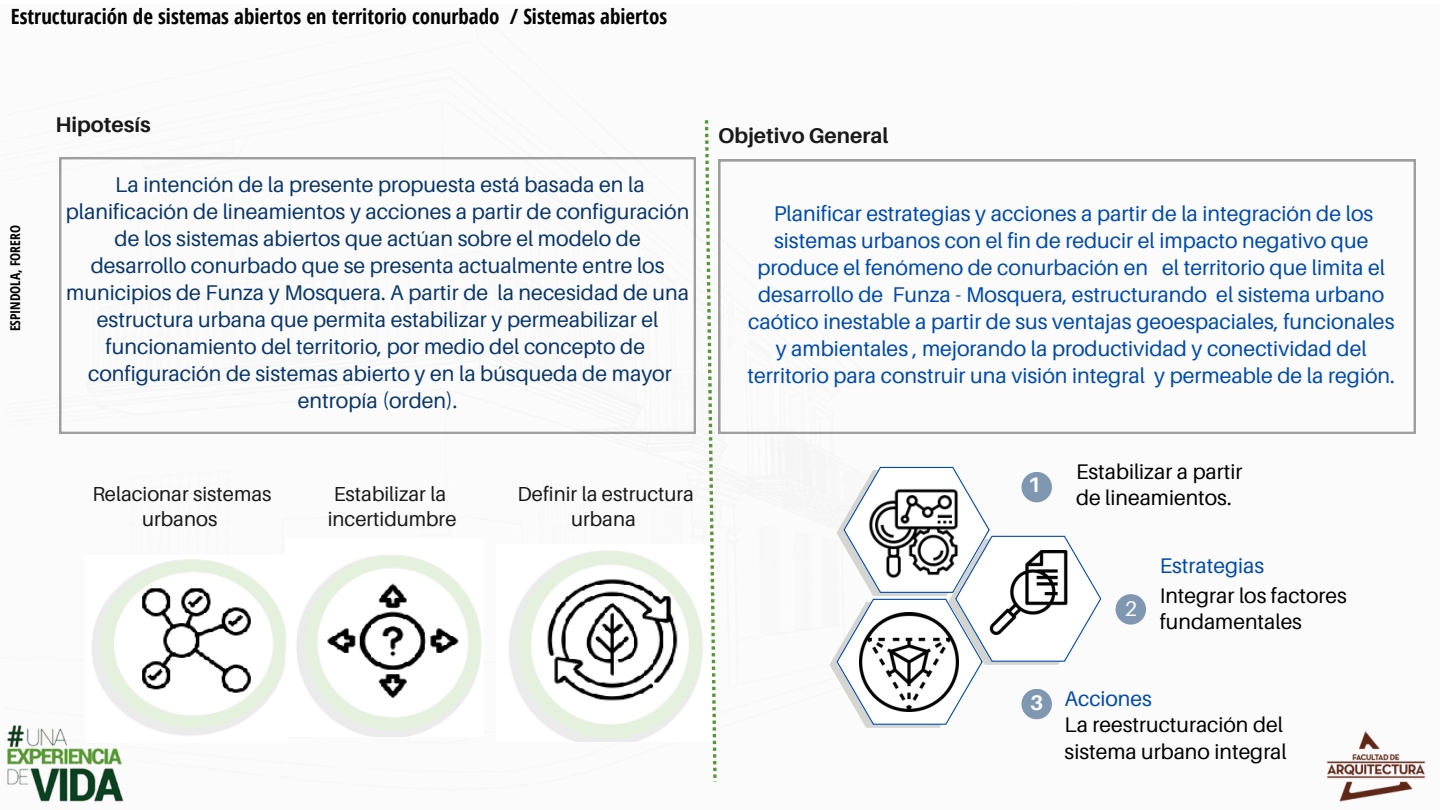
<style>
.page{position:relative;width:1440px;height:810px;background:#fff}
.page>*{position:absolute;margin:0;border:0;box-sizing:border-box;transform-origin:0 0}
.t1{font:21.3px/27px "Aileron";color:#09366b;text-align:center}
.t2{font:21.3px/27px "Aileron";color:#004aad;text-align:center}
.t3{font:700 21.3px "Aileron";color:#191919}
.t4{font:21.15px/26.8px "Aileron";color:#000}
.t5{font:21.15px "Aileron";color:#004aad}
.t6{font:700 21.15px "Aileron";color:#fcfdfc}
.t7{font:21.15px "Aileron";color:#fcfdfc}
.t8{font:700 21px "Open Sans Condensed";color:#000}
.t9{font:20.25px/24.9px "Aileron";color:#191919;text-align:center}
.t10{font:700 13.5px "Open Sans Condensed";color:#000}
</style>
<div class="page">
<img style="left:92px;top:559px;width:194px;height:177px">
<img style="left:509px;top:550px;width:194px;height:192px">
<img style="left:286px;top:554px;width:196px;height:183px">
<img style="left:7px;top:722px;width:127px;height:80px">
<img style="left:1326px;top:731px;width:100px;height:71px">
<svg style="left:59px;top:157px;width:637px;height:277px"></svg>
<svg style="left:718px;top:159px;width:698px;height:275px"></svg>
<svg style="left:830px;top:467px;width:272px;height:261px"></svg>
<img style="left:987px;top:551px;width:84px;height:84px">
<div style="left:1021px;top:472px;width:31px;height:30px;background:#8097b2;border-radius:50%"></div>
<div style="left:1116px;top:594px;width:30px;height:31px;background:#8097b2;border-radius:50%"></div>
<div style="left:1021px;top:689px;width:31px;height:30px;background:#8097b2;border-radius:50%"></div>
<svg style="left:705px;top:120px;width:12px;height:662px"></svg>
<p class="t8" style="left:11px;top:2px;width:658px">Estructuración de sistemas abiertos en territorio conurbado / Sistemas abiertos</p>
<p class="t10" style="left:6px;top:331px;width:108px;rotate:-90deg">ESPINDOLA, FORERO</p>
<p class="t3" style="left:55px;top:112px;width:97px">Hipotesís</p>
<p class="t1" style="left:66px;top:170px;width:625px">La intención de la presente propuesta está basada en la planificación de lineamientos y acciones a partir de configuración de los sistemas abiertos que actúan sobre el modelo de desarrollo conurbado que se presenta actualmente entre los municipios de Funza y Mosquera. A partir de la necesidad de una estructura urbana que permita estabilizar y permeabilizar el funcionamiento del territorio, por medio del concepto de configuración de sistemas abierto y en la búsqueda de mayor entropía (orden).</p>
<p class="t9" style="left:92px;top:481px;width:181px">Relacionar sistemas urbanos</p>
<p class="t9" style="left:334px;top:481px;width:114px">Estabilizar la</p>
<p class="t9" style="left:328px;top:506px;width:130px">incertidumbre</p>
<p class="t9" style="left:518px;top:481px;width:178px">Definir la estructura urbana</p>
<p class="t3" style="left:718px;top:123px;width:172px">Objetivo General</p>
<p class="t2" style="left:748px;top:200px;width:649px">Planificar estrategias y acciones a partir de la integración de los sistemas urbanos con el fin de reducir el impacto negativo que produce el fenómeno de conurbación en el territorio que limita el desarrollo de Funza - Mosquera, estructurando el sistema urbano caótico inestable a partir de sus ventajas geoespaciales, funcionales y ambientales , mejorando la productividad y conectividad del territorio para construir una visión integral y permeable de la región.</p>
<p class="t6" style="left:1028px;top:472px;width:15px">1</p>
<p class="t4" style="left:1076px;top:457px;width:168px">Estabilizar a partir</p>
<p class="t4" style="left:1076px;top:484px;width:157px">de lineamientos.</p>
<p class="t7" style="left:1125px;top:595px;width:14px">2</p>
<p class="t5" style="left:1160px;top:552px;width:106px">Estrategias</p>
<p class="t4" style="left:1160px;top:581px;width:189px">Integrar los factores fundamentales</p>
<p class="t6" style="left:1030px;top:690px;width:15px">3</p>
<p class="t5" style="left:1065px;top:685px;width:89px">Acciones</p>
<p class="t4" style="left:1065px;top:711px;width:224px">La reestructuración del sistema urbano integral</p>
</div>
